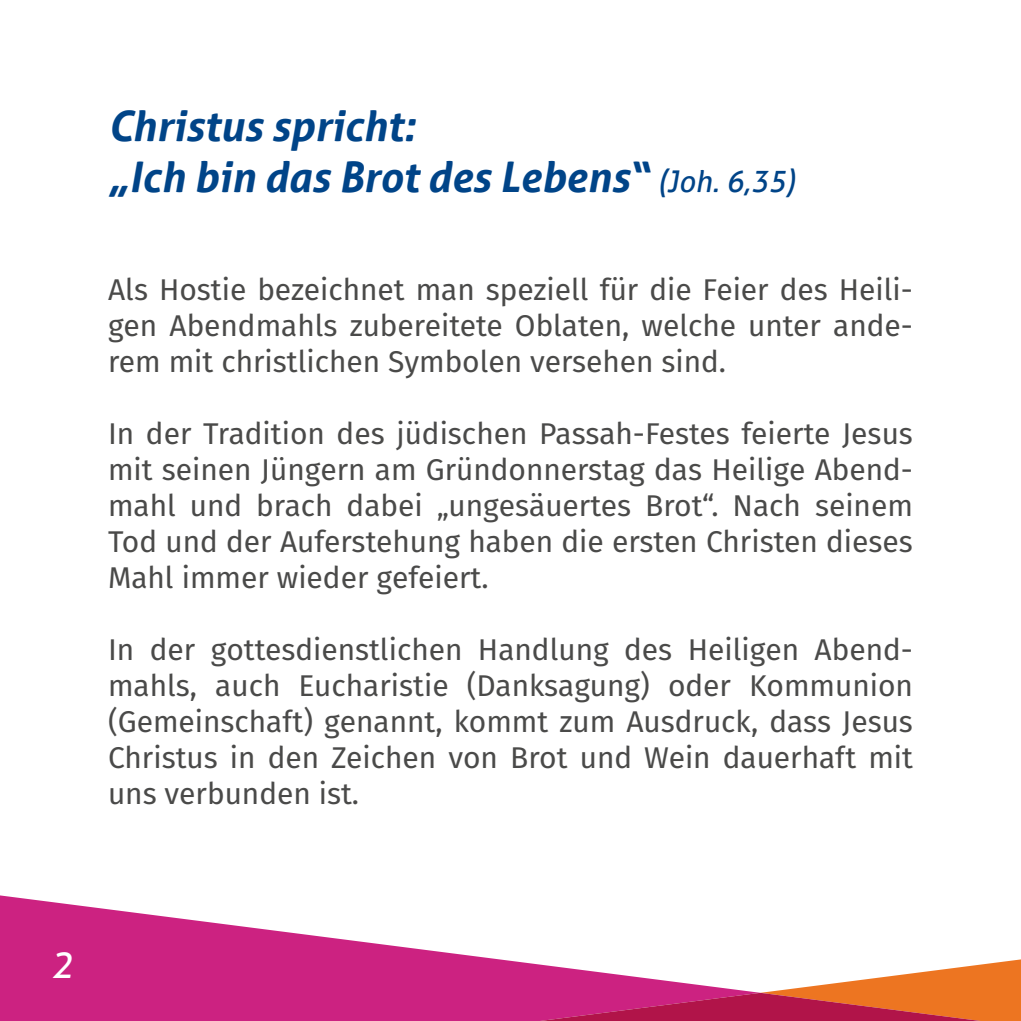
<style>
.page{position:relative;width:1021px;height:1021px;background:#fff}
.page>*{position:absolute;margin:0;border:0;box-sizing:border-box;transform-origin:0 0}
.t1{font:italic 700 42px/50.4px "Aller";color:#048}
.t2{font:italic 36px "Aller";color:#fff}
.t3{font:30px/36px "Fira Sans";color:#4a4a49;text-align:justify}
.s1{font-weight:400;font-size:30px}
</style>
<div class="page">
<svg style="left:767px;top:959px;width:253px;height:33px"></svg>
<svg style="left:0;top:895px;width:754px;height:125px;fill:#cc2281"></svg>
<svg style="left:154px;top:992px;width:866px;height:28px;background:#cb2e62"></svg>
<h1 class="t1" style="left:108px;top:101px;width:689px">Christus spricht:<br>„Ich bin das Brot des Lebens“ <span class="s1">(Joh. 6,35)</span></h1>
<p class="t3" style="left:108px;top:270px;width:806px">Als Hostie bezeichnet man speziell für die Feier des Heili&shy;gen Abendmahls zubereitete Oblaten, welche unter ande&shy;rem mit christlichen Symbolen versehen sind.</p>
<p class="t3" style="left:108px;top:414px;width:806px">In der Tradition des jüdischen Passah-Festes feierte Jesus mit seinen Jüngern am Gründonnerstag das Heilige Abend&shy;mahl und brach dabei „ungesäuertes Brot“. Nach seinem Tod und der Auferstehung haben die ersten Christen dieses Mahl immer wieder gefeiert.</p>
<p class="t3" style="left:108px;top:630px;width:806px">In der gottesdienstlichen Handlung des Heiligen Abend&shy;mahls, auch Eucharistie (Danksagung) oder Kommunion (Gemeinschaft) genannt, kommt zum Ausdruck, dass Jesus Christus in den Zeichen von Brot und Wein dauerhaft mit uns verbunden ist.</p>
<p class="t2" style="left:51px;top:943px;width:23px">2</p>
</div>
